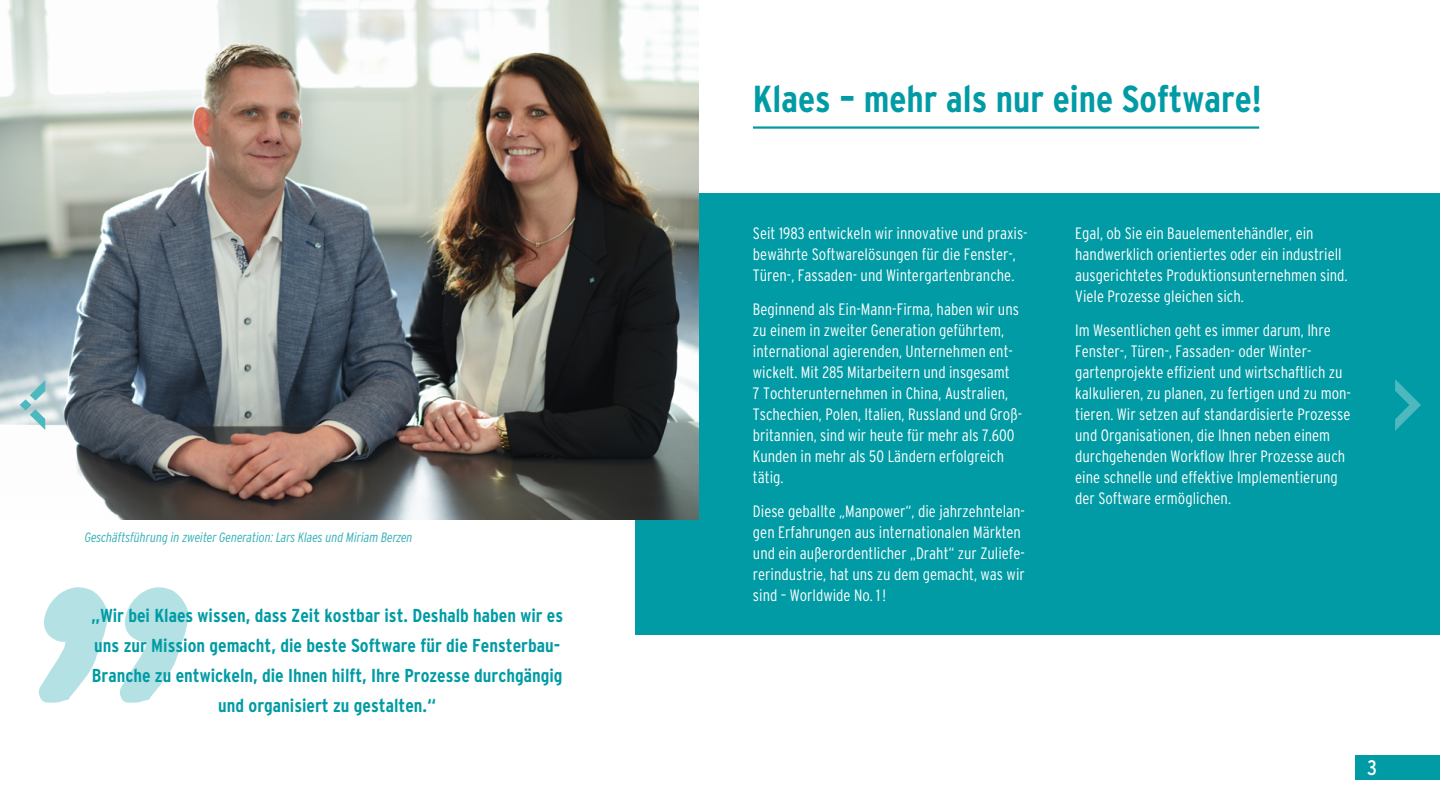
<style>
.page{position:relative;width:1440px;height:810px;background:#fff}
.page>*{position:absolute;margin:0;border:0;box-sizing:border-box;transform-origin:0 0}
.t1{font:700 condensed 37.5px "Interstate";color:#009ba4}
.t2{font:condensed 21px "Interstate";color:#fff}
.t3{font:700 condensed 18.75px/30px "Interstate";color:#009ba4;text-align:center}
.t4{font:300 condensed 16.5px/21px "Interstate";color:#fff}
.t5{font:italic 300 condensed 13.5px "Interstate";color:#33afb6}
</style>
<div class="page">
<div style="left:1354px;top:755px;width:85px;height:25px;background:#009ba4"></div>
<div style="left:635px;top:193px;width:804px;height:442px;background:#009ba4"></div>
<hr style="left:753px;top:126px;width:506px;height:3px;background:#009ba4">
<img style="left:0;top:0;width:698px;height:519px">
<svg style="left:39px;top:587px;width:150px;height:116px"></svg>
<svg style="left:20px;top:380px;width:25px;height:50px"></svg>
<svg style="left:1395px;top:380px;width:25px;height:50px"></svg>
<p class="t5" style="left:85px;top:529px;width:329px">Geschäftsführung in zweiter Generation: Lars Klaes und Miriam Berzen</p>
<p class="t3" style="left:91px;top:601px;width:473px">„Wir bei Klaes wissen, dass Zeit kostbar ist. Deshalb haben wir es uns zur Mission gemacht, die beste Software für die Fensterbau-Branche zu entwickeln, die Ihnen hilft, Ihre Prozesse durchgängig und organisiert zu gestalten.“</p>
<h1 class="t1" style="left:753px;top:78px;width:510px">Klaes – mehr als nur eine Software!</h1>
<p class="t4" style="left:753px;top:222px;width:276px">Seit 1983 entwickeln wir innovative und praxis&shy;bewährte Softwarelösungen für die Fenster-,<br>Türen-, Fassaden- und Wintergartenbranche.</p>
<p class="t4" style="left:753px;top:298px;width:270px">Beginnend als Ein-Mann-Firma, haben wir uns zu einem in zweiter Generation geführtem, international agierenden, Unternehmen ent&shy;wickelt. Mit 285 Mitarbeitern und insgesamt<br>7 Tochterunternehmen in China, Australien, Tschechien, Polen, Italien, Russland und Groß&shy;britannien, sind wir heute für mehr als 7.600<br>Kunden in mehr als 50 Ländern erfolgreich tätig.</p>
<p class="t4" style="left:753px;top:500px;width:273px">Diese geballte „Manpower“, die jahrzehntelan&shy;gen Erfahrungen aus internationalen Märkten und ein außerordentlicher „Draht“ zur Zuliefe&shy;rerindustrie, hat uns zu dem gemacht, was wir sind – Worldwide No. 1 !</p>
<p class="t4" style="left:1075px;top:223px;width:274px">Egal, ob Sie ein Bauelementehändler, ein handwerklich orientiertes oder ein industriell ausgerichtetes Produktionsunternehmen sind.<br>Viele Prozesse gleichen sich.</p>
<p class="t4" style="left:1075px;top:319px;width:277px">Im Wesentlichen geht es immer darum, Ihre Fenster-, Türen-, Fassaden- oder Winter&shy;gartenprojekte effizient und wirtschaftlich zu kalkulieren, zu planen, zu fertigen und zu mon&shy;tieren. Wir setzen auf standardisierte Prozesse und Organisationen, die Ihnen neben einem durchgehenden Workflow Ihrer Prozesse auch eine schnelle und effektive Implementierung der Software ermöglichen.</p>
<p class="t2" style="left:1366px;top:756px;width:11px">3</p>
</div>
